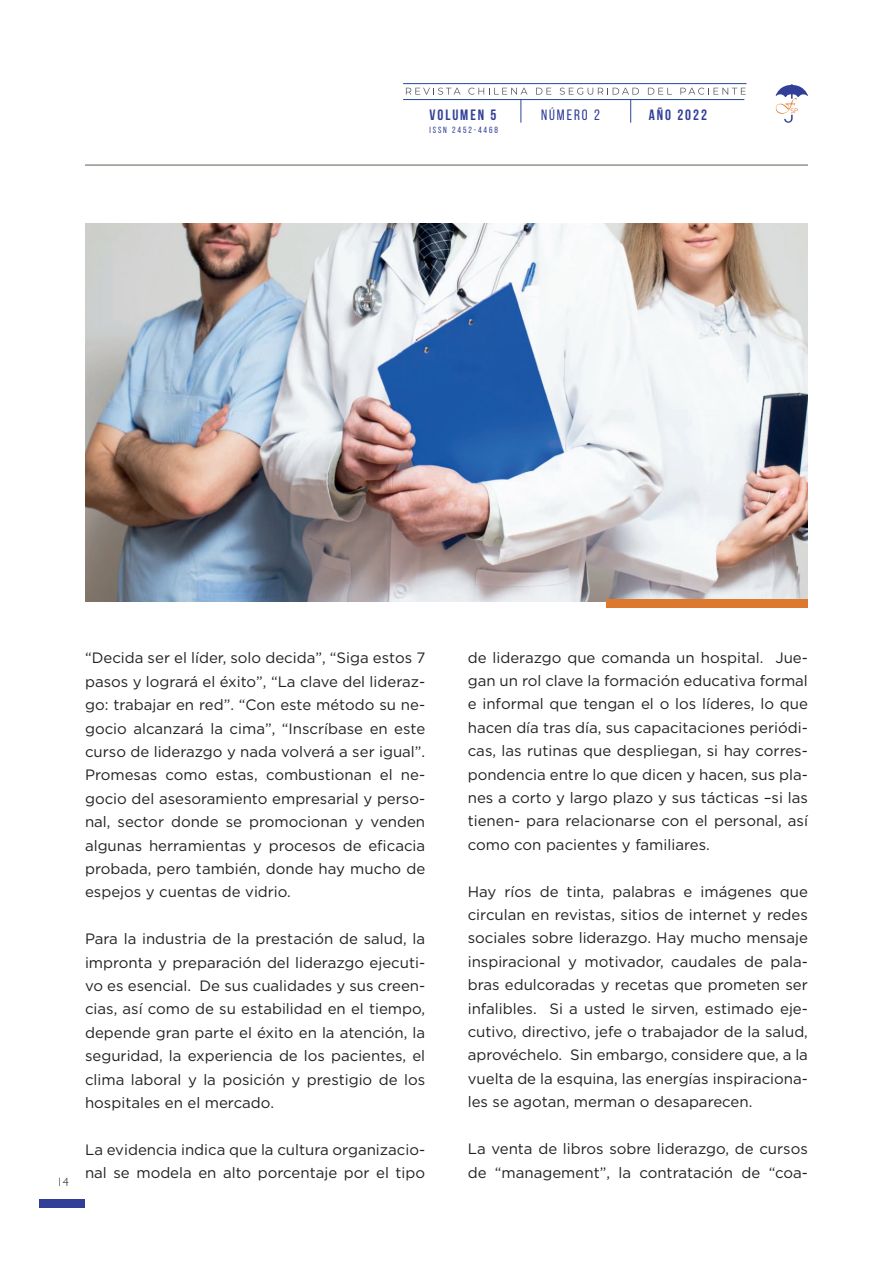
<style>
.page{position:relative;width:893px;height:1263px;background:#fff}
.page>*{position:absolute;margin:0;border:0;box-sizing:border-box;transform-origin:0 0}
.t1{font:15px/23.4px "Gotham";color:#231f20;text-align:justify}
.t2{font:700 15px "Bebas Neue";letter-spacing:.13em;color:#323f99}
.t3{font:15px "Bebas Neue";letter-spacing:.13em;color:#323f99}
.t4{font:300 12px "Gill Sans";color:#231f20}
.t5{font:9px "Bebas Neue";letter-spacing:.21em;color:#323f99}
</style>
<div class="page">
<div style="left:40px;top:1199px;width:45px;height:9px;background:#323f99"></div>
<hr style="left:85px;top:164px;width:723px;height:2px;background:#94948a">
<svg style="left:406px;top:88px;width:55px;height:7px"></svg>
<svg style="left:536px;top:88px;width:15px;height:7px"></svg>
<svg style="left:648px;top:88px;width:24px;height:7px"></svg>
<svg style="left:680px;top:88px;width:66px;height:7px"></svg>
<hr style="left:403px;top:83px;width:343px;height:1px;background:#20499f">
<hr style="left:403px;top:99px;width:341px;height:1px;background:#20499f">
<svg style="left:560px;top:88px;width:79px;height:35px"></svg>
<svg style="left:468px;top:88px;width:59px;height:35px"></svg>
<svg style="left:776px;top:84px;width:32px;height:39px"></svg>
<img style="left:85px;top:224px;width:723px;height:378px">
<div style="left:607px;top:600px;width:201px;height:8px;background:#dd792e"></div>
<p class="t2" style="left:429px;top:107px;width:68px">VOLUMEN 5</p>
<p class="t3" style="left:541px;top:107px;width:60px">NúMERO 2</p>
<p class="t2" style="left:649px;top:107px;width:60px">AÑO 2022</p>
<p class="t5" style="left:429px;top:125px;width:70px">ISSN 2452-4468</p>
<p class="t4" style="left:57px;top:1173px;width:13px">14</p>
<p class="t1" style="left:85px;top:646px;width:342px">“Decida ser el líder, solo decida”, “Siga estos 7 pasos y logrará el éxito”, “La clave del lideraz&shy;go: trabajar en red”. “Con este método su ne&shy;gocio alcanzará la cima”, “Inscríbase en este curso de liderazgo y nada volverá a ser igual”.<br>Promesas como estas, combustionan el ne&shy;gocio del asesoramiento empresarial y perso&shy;nal, sector donde se promocionan y venden algunas herramientas y procesos de eficacia probada, pero también, donde hay mucho de espejos y cuentas de vidrio.</p>
<p class="t1" style="left:85px;top:927px;width:342px">Para la industria de la prestación de salud, la impronta y preparación del liderazgo ejecuti&shy;vo es esencial. De sus cualidades y sus creen&shy;cias, así como de su estabilidad en el tiempo, depende gran parte el éxito en la atención, la seguridad, la experiencia de los pacientes, el clima laboral y la posición y prestigio de los hospitales en el mercado.</p>
<p class="t1" style="left:85px;top:1137px;width:342px">La evidencia indica que la cultura organizacio&shy;nal se modela en alto porcentaje por el tipo</p>
<p class="t1" style="left:468px;top:645px;width:342px">de liderazgo que comanda un hospital. Jue&shy;gan un rol clave la formación educativa formal e informal que tengan el o los líderes, lo que hacen día tras día, sus capacitaciones periódi&shy;cas, las rutinas que despliegan, si hay corres&shy;pondencia entre lo que dicen y hacen, sus pla&shy;nes a corto y largo plazo y sus tácticas –si las tienen- para relacionarse con el personal, así como con pacientes y familiares.</p>
<p class="t1" style="left:468px;top:879px;width:342px">Hay ríos de tinta, palabras e imágenes que circulan en revistas, sitios de internet y redes sociales sobre liderazgo. Hay mucho mensaje inspiracional y motivador, caudales de pala&shy;bras edulcoradas y recetas que prometen ser infalibles. Si a usted le sirven, estimado eje&shy;cutivo, directivo, jefe o trabajador de la salud, aprovéchelo. Sin embargo, considere que, a la vuelta de la esquina, las energías inspiraciona&shy;les se agotan, merman o desaparecen.</p>
<p class="t1" style="left:468px;top:1137px;width:342px">La venta de libros sobre liderazgo, de cursos de “management”, la contratación de “coa-</p>
</div>
